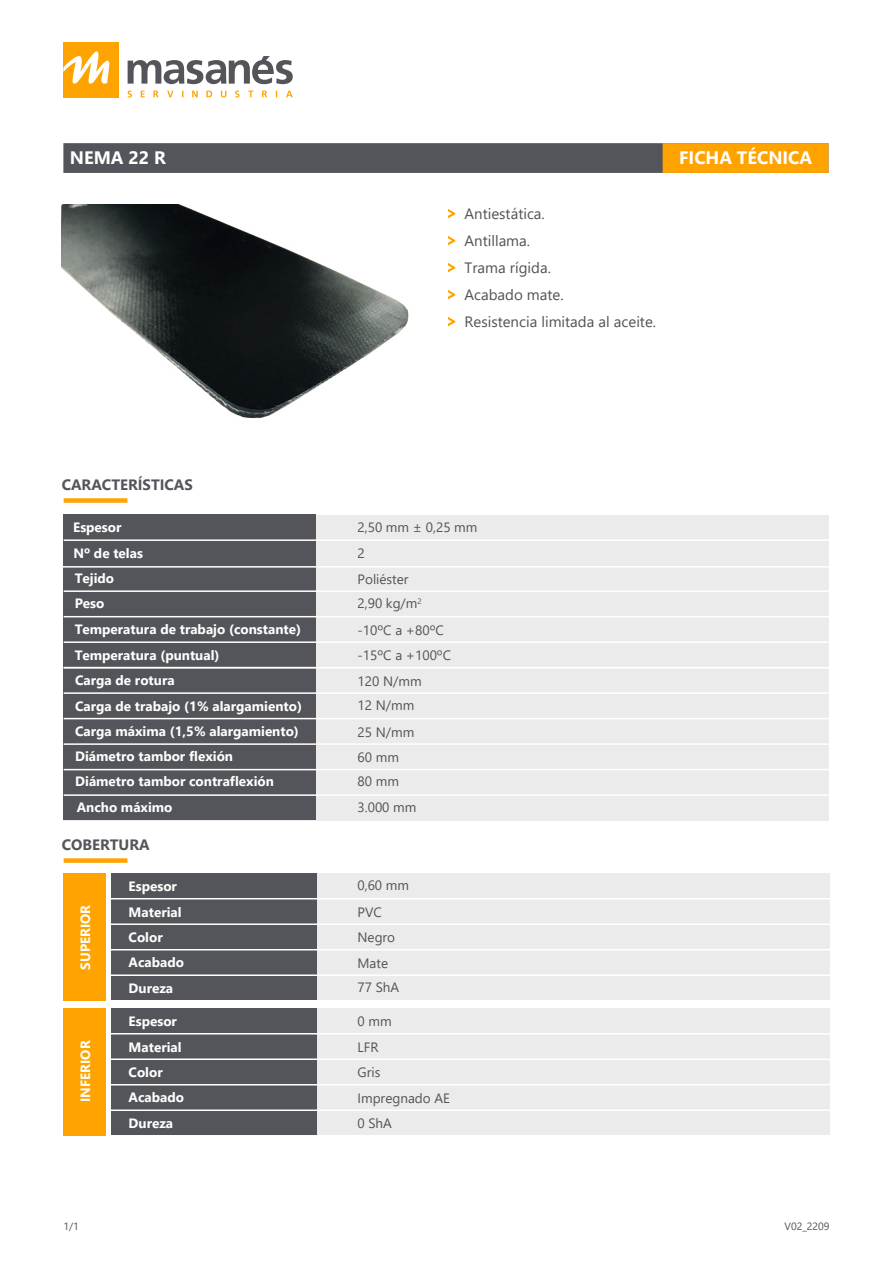
<style>
.page{position:relative;width:893px;height:1263px;background:#fff}
.page>*{position:absolute;margin:0;border:0;box-sizing:border-box;transform-origin:0 0}
.t1{font:700 18px "Segoe UI";color:#fff}
.t2{font:16.2px/27px "Segoe UI";color:#ffa300;text-align:justify;scale:.93 1}
.t3{font:15px/27px "Segoe UI";color:#535355}
.t4{font:700 15px "Segoe UI";color:#54555a}
.t5{font:700 13.5px/25px "Segoe UI";color:#fff}
.t6{font:13.5px/26.2px "Segoe UI";color:#535355}
.t7{font:10.5px "Segoe UI";color:#535355}
</style>
<div class="page">
<div style="left:63px;top:143px;width:765px;height:30px;background:#54555a"></div>
<div style="left:663px;top:143px;width:165px;height:30px;background:#ffa300"></div>
<div style="left:63px;top:42px;width:55px;height:55px;background:#ffa300"></div>
<svg style="left:63px;top:51px;width:46px;height:33px"></svg>
<svg style="left:128px;top:56px;width:165px;height:28px"></svg>
<svg style="left:128px;top:91px;width:165px;height:7px"></svg>
<div style="left:64px;top:515px;width:765px;height:305px;background:#ebebec"></div>
<div style="left:111px;top:873px;width:718px;height:128px;background:#ebebec"></div>
<div style="left:111px;top:1008px;width:718px;height:128px;background:#ebebec"></div>
<div style="left:63px;top:515px;width:253px;height:305px;background:#54555a"></div>
<div style="left:111px;top:873px;width:206px;height:127px;background:#54555a"></div>
<div style="left:111px;top:1008px;width:206px;height:128px;background:#54555a"></div>
<div style="left:64px;top:873px;width:42px;height:128px;background:#ffa300"></div>
<hr style="left:109px;top:898px;width:740px;height:1px;background:#fff">
<hr style="left:109px;top:923px;width:740px;height:2px;background:#fff">
<hr style="left:109px;top:949px;width:740px;height:1px;background:#fff">
<hr style="left:109px;top:974px;width:740px;height:2px;background:#fff">
<hr style="left:109px;top:1000px;width:740px;height:1px;background:#fff">
<hr style="left:64px;top:692px;width:785px;height:2px;background:#fff">
<hr style="left:64px;top:718px;width:785px;height:1px;background:#fff">
<hr style="left:64px;top:743px;width:785px;height:2px;background:#fff">
<hr style="left:64px;top:769px;width:785px;height:1px;background:#fff">
<hr style="left:64px;top:794px;width:785px;height:2px;background:#fff">
<hr style="left:64px;top:539px;width:785px;height:2px;background:#fff">
<hr style="left:64px;top:590px;width:785px;height:2px;background:#fff">
<hr style="left:64px;top:616px;width:785px;height:1px;background:#fff">
<hr style="left:64px;top:641px;width:785px;height:2px;background:#fff">
<hr style="left:64px;top:667px;width:785px;height:1px;background:#fff">
<hr style="left:62px;top:566px;width:786px;height:2px;background:#fff">
<div style="left:64px;top:858px;width:63px;height:5px;background:#ffa300"></div>
<div style="left:64px;top:1008px;width:42px;height:128px;background:#ffa300"></div>
<hr style="left:109px;top:1033px;width:740px;height:1px;background:#fff">
<hr style="left:109px;top:1058px;width:740px;height:2px;background:#fff">
<hr style="left:109px;top:1084px;width:740px;height:1px;background:#fff">
<hr style="left:109px;top:1109px;width:740px;height:2px;background:#fff">
<hr style="left:109px;top:1135px;width:740px;height:1px;background:#fff">
<img style="left:62px;top:204px;width:394px;height:311px">
<h1 class="t1" style="left:70px;top:140px;width:98px">NEMA 22 R</h1>
<h1 class="t1" style="left:679px;top:141px;width:134px">FICHA TÉCNICA</h1>
<p class="t2" style="left:446px;top:198px;width:13px">&gt; &gt; &gt; &gt; &gt;</p>
<p class="t3" style="left:464px;top:199px;width:193px">Antiestática.<br>Antillama.<br>Trama rígida.<br>Acabado mate.<br>Resistencia limitada al aceite.</p>
<p class="t4" style="left:62px;top:471px;width:133px">CARACTERÍSTICAS</p>
<p class="t5" style="left:73px;top:514px;width:50px">Espesor</p>
<p class="t5" style="left:73px;top:539px;width:229px">Nº de telas<br>Tejido<br>Peso<br>Temperatura de trabajo (constante)</p>
<p class="t5" style="left:75px;top:642px;width:146px">Temperatura (puntual)</p>
<p class="t5" style="left:75px;top:667px;width:228px">Carga de rotura<br>Carga de trabajo (1% alargamiento)<br>Carga máxima (1,5% alargamiento)<br>Diámetro tambor flexión<br>Diámetro tambor contraflexión<br>Ancho máximo</p>
<p class="t4" style="left:62px;top:831px;width:90px">COBERTURA</p>
<p class="t5" style="left:72px;top:970px;width:67px;rotate:-90deg">SUPERIOR</p>
<p class="t5" style="left:72px;top:1102px;width:63px;rotate:-90deg">INFERIOR</p>
<p class="t5" style="left:129px;top:873px;width:55px">Espesor<br>Material<br>Color</p>
<p class="t5" style="left:129px;top:948px;width:57px;line-height:26.5px">Acabado<br>Dureza</p>
<p class="t5" style="left:129px;top:1008px;width:57px">Espesor<br>Material<br>Color<br>Acabado</p>
<p class="t5" style="left:129px;top:1110px;width:46px">Dureza</p>
<p class="t6" style="left:357px;top:513px;width:122px">2,50 mm ± 0,25 mm<br>2<br>Poliéster</p>
<p class="t6" style="left:357px;top:589px;width:88px;line-height:26.7px">2,90 kg/m<sup>2 </sup>-10ºC a +80ºC</p>
<p class="t6" style="left:357px;top:641px;width:95px">-15ºC a +100ºC</p>
<p class="t6" style="left:357px;top:668px;width:66px;line-height:24px">120 N/mm<br>12 N/mm</p>
<p class="t6" style="left:357px;top:718px;width:58px">25 N/mm</p>
<p class="t6" style="left:357px;top:744px;width:43px;line-height:24px">60 mm<br>80 mm</p>
<p class="t6" style="left:357px;top:793px;width:60px">3.000 mm</p>
<p class="t6" style="left:357px;top:871px;width:53px;line-height:26.7px">0,60 mm<br>PVC</p>
<p class="t6" style="left:357px;top:923px;width:39px;line-height:25.5px">Negro<br>Mate</p>
<p class="t6" style="left:357px;top:972px;width:43px">77 ShA</p>
<p class="t6" style="left:357px;top:1007px;width:36px">0 mm</p>
<p class="t6" style="left:357px;top:1033px;width:23px">LFR</p>
<p class="t6" style="left:357px;top:1058px;width:24px">Gris</p>
<p class="t6" style="left:357px;top:1084px;width:94px;line-height:25.5px">Impregnado AE<br>0 ShA</p>
<p class="t7" style="left:63px;top:1216px;width:17px">1/1</p>
<p class="t7" style="left:784px;top:1216px;width:47px">V02_2209</p>
</div>
